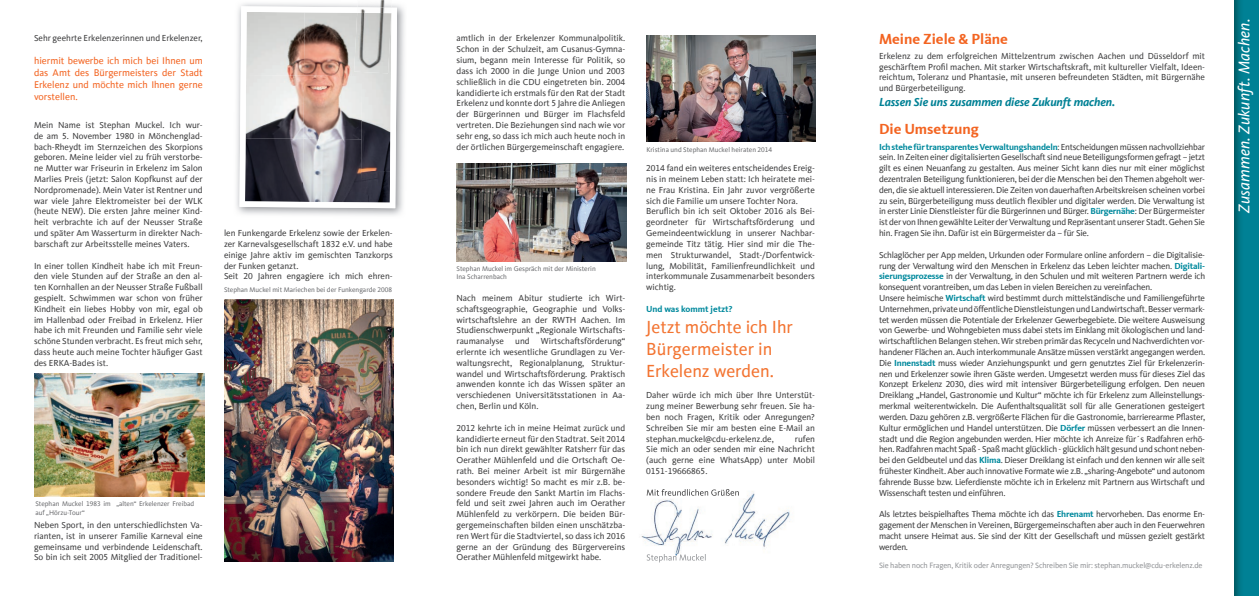
<style>
.page{position:relative;width:1259px;height:596px;background:#fff}
.page>*{position:absolute;margin:0;border:0;box-sizing:border-box;transform-origin:0 0}
.t1{font:18px/21.6px "CDU Kievit Tab";color:#f37431}
.t2{font:italic 16px "CDU Kievit Tab";letter-spacing:.01em;color:#fff}
.t3{font:700 15px "CDU Kievit Tab";color:#f36421}
.t4{font:italic 700 12px "CDU Kievit Tab";letter-spacing:-.01em;color:#008195}
.t5{font:10px/12px "CDU Kievit Tab";color:#f36421;text-align:justify}
.t6{font:9px/10.8px "CDU Kievit Tab";letter-spacing:-.02em;color:#3e3e3f;text-align:justify}
.t7{font:9px/10.8px "CDU Kievit Tab";color:#3e3e3f}
.t8{font:700 9px "CDU Kievit Tab";color:#00899d}
.t9{font:8px "CDU Kievit Tab";letter-spacing:-.015em;color:#939598}
.t10{font:7px/8.8px "CDU Kievit Tab";color:#6c6d70}
.s1{font-weight:700;color:#00899d}
</style>
<div class="page">
<img style="left:1234px;top:0;width:25px;height:595px">
<img style="left:34px;top:373px;width:170px;height:123px">
<img style="left:646px;top:35px;width:169px;height:106px">
<img style="left:224px;top:299px;width:169px;height:262px">
<img style="left:641px;top:491px;width:149px;height:72px">
<img style="left:646px;top:489px;width:93px;height:6px">
<img style="left:646px;top:553px;width:59px;height:9px">
<img style="left:456px;top:164px;width:170px;height:98px">
<img style="left:236px;top:3px;width:169px;height:213px">
<svg style="left:239px;top:6px;width:158px;height:202px;background:#a8a0a0"></svg>
<img style="left:357px;top:0;width:35px;height:13px">
<img style="left:354px;top:13px;width:37px;height:60px">
<p class="t7" style="left:34px;top:33px;width:170px">Sehr geehrte Erkelenzerinnen und Erkelenzer,</p>
<p class="t5" style="left:34px;top:55px;width:170px">hiermit bewerbe ich mich bei Ihnen um das Amt des Bürgermeisters der Stadt Erkelenz und möchte mich Ihnen gerne vorstellen.</p>
<p class="t6" style="left:34px;top:119px;width:170px">Mein Name ist Stephan Muckel. Ich wur&shy;de am 5. November 1980 in Mönchenglad&shy;bach-Rheydt im Sternzeichen des Skorpions geboren. Meine leider viel zu früh verstorbe&shy;ne Mutter war Friseurin in Erkelenz im Salon Marlies Preis (jetzt: Salon Kopfkunst auf der Nordpromenade). Mein Vater ist Rentner und war viele Jahre Elektromeister bei der WLK (heute NEW). Die ersten Jahre meiner Kind&shy;heit verbrachte ich auf der Neusser Straße und später Am Wasserturm in direkter Nach&shy;barschaft zur Arbeitsstelle meines Vaters.</p>
<p class="t6" style="left:34px;top:260px;width:170px">In einer tollen Kindheit habe ich mit Freun&shy;den viele Stunden auf der Straße an den al&shy;ten Kornhallen an der Neusser Straße Fußball gespielt. Schwimmen war schon von früher Kindheit ein liebes Hobby von mir, egal ob im Hallenbad oder Freibad in Erkelenz. Hier habe ich mit Freunden und Familie sehr viele schöne Stunden verbracht. Es freut mich sehr, dass heute auch meine Tochter häufiger Gast des ERKA-Bades ist.</p>
<p class="t7" style="left:224px;top:227px;width:170px">len Funkengarde Erkelenz sowie der Erkelen&shy;zer Karnevalsgesellschaft 1832 e.V. und habe einige Jahre aktiv im gemischten Tanzkorps der Funken getanzt.<br>Seit 20 Jahren engagiere ich mich ehren-</p>
<p class="t10" style="left:224px;top:285px;width:170px">Stephan Muckel mit Mariechen bei der Funkengarde 2008</p>
<p class="t10" style="left:35px;top:499px;width:160px">Stephan Muckel 1983 im „alten“ Erkelenzer Freibad auf „Hörzu-Tour“</p>
<p class="t6" style="left:34px;top:519px;width:170px">Neben Sport, in den unterschiedlichsten Va&shy;rianten, ist in unserer Familie Karneval eine gemeinsame und verbindende Leidenschaft.<br>So bin ich seit 2005 Mitglied der Traditionel-</p>
<p class="t6" style="left:456px;top:33px;width:170px">amtlich in der Erkelenzer Kommunalpolitik.<br>Schon in der Schulzeit, am Cusanus-Gymna&shy;sium, begann mein Interesse für Politik, so dass ich 2000 in die Junge Union und 2003 schließlich in die CDU eingetreten bin. 2004 kandidierte ich erstmals für den Rat der Stadt Erkelenz und konnte dort 5 Jahre die Anliegen der Bürgerinnen und Bürger im Flachsfeld vertreten. Die Beziehungen sind nach wie vor sehr eng, so dass ich mich auch heute noch in der örtlichen Bürgergemeinschaft engagiere.</p>
<p class="t10" style="left:456px;top:264px;width:141px">Stephan Muckel im Gespräch mit der Ministerin<br>Ina Scharrenbach</p>
<p class="t6" style="left:456px;top:292px;width:170px">Nach meinem Abitur studierte ich Wirt&shy;schaftsgeographie, Geographie und Volks&shy;wirtschaftslehre an der RWTH Aachen. Im Studienschwerpunkt „Regionale Wirtschafts&shy;raumanalyse und Wirtschaftsförderung“ erlernte ich wesentliche Grundlagen zu Ver&shy;waltungsrecht, Regionalplanung, Struktur&shy;wandel und Wirtschaftsförderung. Praktisch anwenden konnte ich das Wissen später an verschiedenen Universitätsstationen in Aa&shy;chen, Berlin und Köln.</p>
<p class="t6" style="left:456px;top:422px;width:170px">2012 kehrte ich in meine Heimat zurück und kandidierte erneut für den Stadtrat. Seit 2014 bin ich nun direkt gewählter Ratsherr für das Oerather Mühlenfeld und die Ortschaft Oe&shy;rath. Bei meiner Arbeit ist mir Bürgernähe besonders wichtig! So macht es mir z.B. be&shy;sondere Freude den Sankt Martin im Flachs&shy;feld und seit zwei Jahren auch im Oerather Mühlenfeld zu verkörpern. Die beiden Bür&shy;gergemeinschaften bilden einen unschätzba&shy;ren Wert für die Stadtviertel, so dass ich 2016 gerne an der Gründung des Bürgervereins Oerather Mühlenfeld mitgewirkt habe.</p>
<p class="t10" style="left:646px;top:145px;width:127px">Kristina und Stephan Muckel heiraten 2014</p>
<p class="t7" style="left:646px;top:163px;width:170px">2014 fand ein weiteres entscheidendes Ereig&shy;nis in meinem Leben statt: Ich heiratete mei&shy;ne Frau Kristina. Ein Jahr zuvor vergrößerte sich die Familie um unsere Tochter Nora.<br>Beruflich bin ich seit Oktober 2016 als Bei&shy;geordneter für Wirtschaftsförderung und Gemeindeentwicklung in unserer Nachbar&shy;gemeinde Titz tätig. Hier sind mir die The&shy;men Strukturwandel, Stadt-/Dorfentwick&shy;lung, Mobilität, Familienfreundlichkeit und interkommunale Zusammenarbeit besonders wichtig.</p>
<p class="t8" style="left:646px;top:303px;width:88px">Und was kommt jetzt?</p>
<h1 class="t1" style="left:646px;top:316px;width:148px">Jetzt möchte ich Ihr<br>Bürgermeister in<br>Erkelenz werden.</h1>
<p class="t6" style="left:646px;top:389px;width:170px">Daher würde ich mich über Ihre Unterstüt&shy;zung meiner Bewerbung sehr freuen. Sie ha&shy;ben noch Fragen, Kritik oder Anregungen?<br>Schreiben Sie mir am besten eine E-Mail an stephan.muckel@cdu-erkelenz.de,</p>
<p class="t6" style="left:646px;top:433px;width:170px;text-indent:149px">rufen Sie mich an oder senden mir eine Nachricht (auch gerne eine WhatsApp) unter Mobil 0151-19666865.</p>
<h3 class="t3" style="left:879px;top:30px;width:131px">Meine Ziele &amp; Pläne</h3>
<p class="t6" style="left:879px;top:50px;width:327px">Erkelenz zu dem erfolgreichen Mittelzentrum zwischen Aachen und Düsseldorf mit geschärftem Profil machen. Mit starker Wirtschaftskraft, mit kultureller Vielfalt, Ideen&shy;reichtum, Toleranz und Phantasie, mit unseren befreundeten Städten, mit Bürgernähe und Bürgerbeteiligung.</p>
<h3 class="t4" style="left:879px;top:95px;width:238px">Lassen Sie uns zusammen diese Zukunft machen.</h3>
<h3 class="t3" style="left:879px;top:120px;width:101px">Die Umsetzung</h3>
<p class="t6" style="left:879px;top:141px;width:328px"><span class="s1">Ich stehe für transparentes Verwaltungshandeln</span>: Entscheidungen müssen nachvollziehbar sein. In Zeiten einer digitalisierten Gesellschaft sind neue Beteiligungsformen gefragt – jetzt gilt es einen Neuanfang zu gestalten. Aus meiner Sicht kann dies nur mit einer möglichst dezentralen Beteiligung funktionieren, bei der die Menschen bei den Themen abgeholt wer&shy;den, die sie aktuell interessieren. Die Zeiten von dauerhaften Arbeitskreisen scheinen vorbei zu sein, Bürgerbeteiligung muss deutlich flexibler und digitaler werden. Die Verwaltung ist in erster Linie Dienstleister für die Bürgerinnen und Bürger. <span class="s1">Bürgernähe</span>: Der Bürgermeister ist der von Ihnen gewählte Leiter der Verwaltung und Repräsentant unserer Stadt. Gehen Sie hin. Fragen Sie ihn. Dafür ist ein Bürgermeister da – für Sie.</p>
<p class="t6" style="left:879px;top:249px;width:328px;text-align:left">Schlaglöcher per App melden, Urkunden oder Formulare online anfordern – die Digitalisie&shy;rung der Verwaltung wird den Menschen in Erkelenz das Leben leichter machen. <span class="s1">Digitali&shy;sierungsprozesse</span> in der Verwaltung, in den Schulen und mit weiteren Partnern werde ich konsequent vorantreiben, um das Leben in vielen Bereichen zu vereinfachen.<br>Unsere heimische <span class="s1">Wirtschaft</span> wird bestimmt durch mittelständische und Familiengeführte Unternehmen, private und öffentliche Dienstleistungen und Landwirtschaft. Besser vermark&shy;tet werden müssen die Potentiale der Erkelenzer Gewerbegebiete. Die weitere Ausweisung von Gewerbe- und Wohngebieten muss dabei stets im Einklang mit ökologischen und land&shy;wirtschaftlichen Belangen stehen. Wir streben primär das Recyceln und Nachverdichten vor&shy;handener Flächen an. Auch interkommunale Ansätze müssen verstärkt angegangen werden.<br>Die <span class="s1">Innenstadt</span> muss wieder Anziehungspunkt und gern genutztes Ziel für Erkelenzerin&shy;nen und Erkelenzer sowie ihren Gäste werden. Umgesetzt werden muss für dieses Ziel das Konzept Erkelenz 2030, dies wird mit intensiver Bürgerbeteiligung erfolgen. Den neuen Dreiklang „Handel, Gastronomie und Kultur“ möchte ich für Erkelenz zum Alleinstellungs&shy;merkmal weiterentwickeln. Die Aufenthaltsqualität soll für alle Generationen gesteigert werden. Dazu gehören z.B. vergrößerte Flächen für die Gastronomie, barrierearme Pflaster, Kultur ermöglichen und Handel unterstützen. Die <span class="s1">Dörfer</span> müssen verbessert an die Innen&shy;stadt und die Region angebunden werden. Hier möchte ich Anreize für´s Radfahren erhö&shy;hen. Radfahren macht Spaß - Spaß macht glücklich - glücklich hält gesund und schont neben&shy;bei den Geldbeutel und das <span class="s1">Klima</span>. Dieser Dreiklang ist einfach und den kennen wir alle seit frühester Kindheit. Aber auch innovative Formate wie z.B. „sharing-Angebote“ und autonom fahrende Busse bzw. Lieferdienste möchte ich in Erkelenz mit Partnern aus Wirtschaft und Wissenschaft testen und einführen.</p>
<p class="t6" style="left:879px;top:508px;width:327px">Als letztes beispielhaftes Thema möchte ich das <span class="s1">Ehrenamt</span> hervorheben. Das enorme En&shy;gagement der Menschen in Vereinen, Bürgergemeinschaften aber auch in den Feuerwehren macht unsere Heimat aus. Sie sind der Kitt der Gesellschaft und müssen gezielt gestärkt werden.</p>
<p class="t9" style="left:879px;top:560px;width:325px">Sie haben noch Fragen, Kritik oder Anregungen? Schreiben Sie mir: stephan.muckel@cdu-erkelenz.de</p>
<h2 class="t2" style="left:1234px;top:212px;width:195px;rotate:-90deg">Zusammen. Zukunft. Machen.</h2>
</div>
